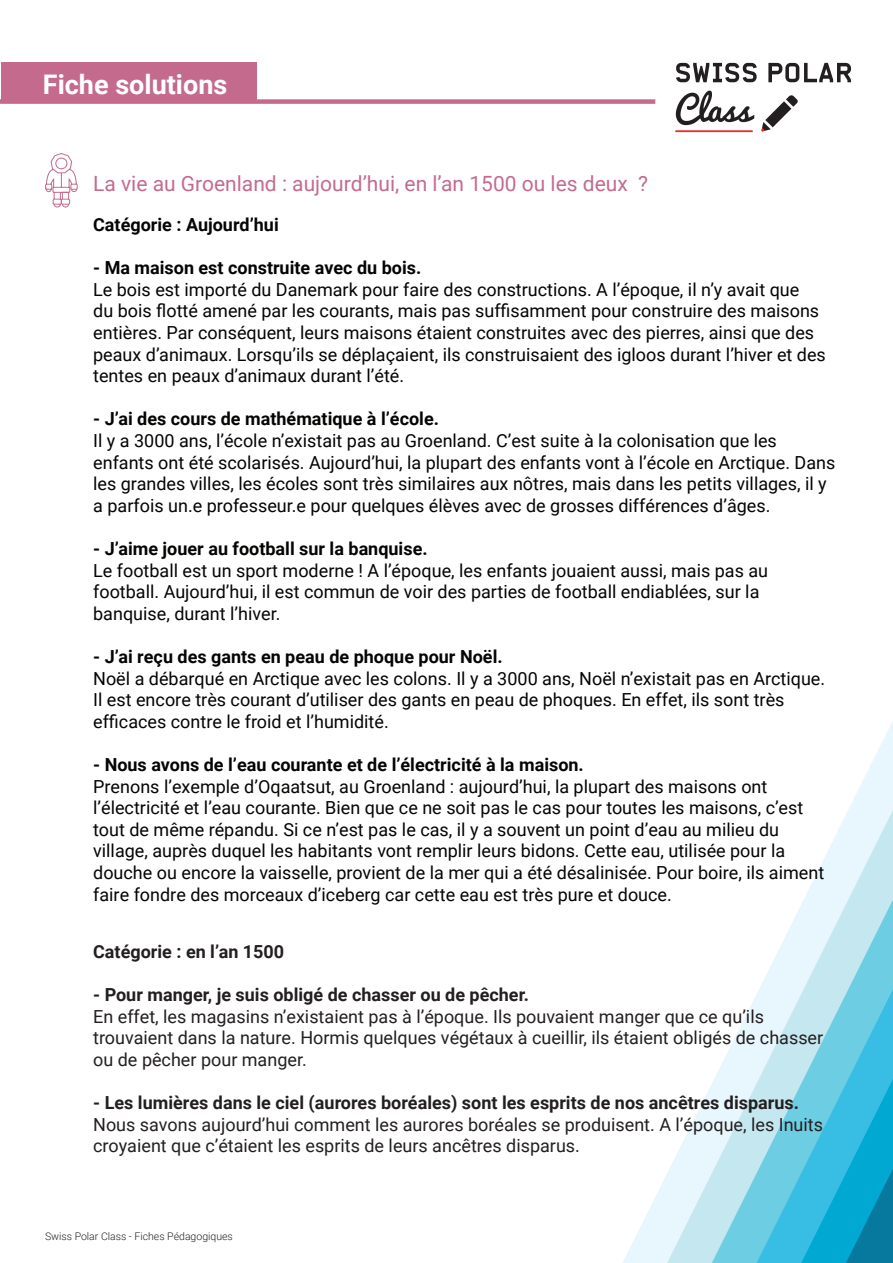
<style>
.page{position:relative;width:893px;height:1263px;background:#fff}
.page>*{position:absolute;margin:0;border:0;box-sizing:border-box;transform-origin:0 0}
.t1{font:700 27px "Roboto";color:#fff}
.t2{font:21px "Roboto";color:#c46b8d}
.t3{font:18px/21.6px "Roboto";color:#040503}
.t4{font:18px/21.6px "Roboto";color:#231f20}
.t5{font:700 18px "Roboto";color:#040503}
.t6{font:700 18px "Roboto";color:#231f20}
.t7{font:300 10.5px "Roboto";color:#231f20}
</style>
<div class="page">
<svg style="left:623px;top:721px;width:270px;height:542px"></svg>
<svg style="left:630px;top:870px;width:263px;height:393px"></svg>
<svg style="left:665px;top:953px;width:228px;height:310px"></svg>
<div style="left:1px;top:62px;width:255px;height:41px;background:#c46b8d"></div>
<div style="left:0;top:99px;width:655px;height:5px;background:#c46b8d"></div>
<svg style="left:676px;top:63px;width:81px;height:19px"></svg>
<svg style="left:768px;top:63px;width:83px;height:19px"></svg>
<hr style="left:675px;top:130px;width:78px;height:2px;background:#eb2a2e">
<svg style="left:761px;top:95px;width:37px;height:36px"></svg>
<svg style="left:676px;top:91px;width:78px;height:34px"></svg>
<svg style="left:45px;top:153px;width:33px;height:54px"></svg>
<p class="t1" style="left:43px;top:66px;width:186px">Fiche solutions</p>
<p class="t2" style="left:93px;top:169px;width:556px">La vie au Groenland : aujourd’hui, en l’an 1500 ou les deux ?</p>
<p class="t5" style="left:93px;top:212px;width:187px">Catégorie : Aujourd’hui</p>
<p class="t5" style="left:93px;top:255px;width:330px">- Ma maison est construite avec du bois.</p>
<p class="t3" style="left:93px;top:278px;width:734px">Le bois est importé du Danemark pour faire des constructions. A l’époque, il n’y avait que<br>du bois flotté amené par les courants, mais pas suffisamment pour construire des maisons entières. Par conséquent, leurs maisons étaient construites avec des pierres, ainsi que des peaux d’animaux. Lorsqu’ils se déplaçaient, ils construisaient des igloos durant l’hiver et des tentes en peaux d’animaux durant l’été.</p>
<p class="t5" style="left:93px;top:406px;width:347px">- J’ai des cours de mathématique à l’école.</p>
<p class="t3" style="left:93px;top:429px;width:744px">Il y a 3000 ans, l’école n’existait pas au Groenland. C’est suite à la colonisation que les enfants ont été scolarisés. Aujourd’hui, la plupart des enfants vont à l’école en Arctique. Dans les grandes villes, les écoles sont très similaires aux nôtres, mais dans les petits villages, il y a parfois un.e professeur.e pour quelques élèves avec de grosses différences d’âges.</p>
<p class="t5" style="left:93px;top:536px;width:336px">- J’aime jouer au football sur la banquise.</p>
<p class="t3" style="left:93px;top:559px;width:676px">Le football est un sport moderne ! A l’époque, les enfants jouaient aussi, mais pas au football. Aujourd’hui, il est commun de voir des parties de football endiablées, sur la banquise, durant l’hiver.</p>
<p class="t5" style="left:93px;top:644px;width:411px">- J’ai reçu des gants en peau de phoque pour Noël.</p>
<p class="t3" style="left:93px;top:667px;width:733px">Noël a débarqué en Arctique avec les colons. Il y a 3000 ans, Noël n’existait pas en Arctique.<br>Il est encore très courant d’utiliser des gants en peau de phoques. En effet, ils sont très efficaces contre le froid et l’humidité.</p>
<p class="t5" style="left:93px;top:752px;width:492px">- Nous avons de l’eau courante et de l’électricité à la maison.</p>
<p class="t3" style="left:93px;top:775px;width:733px">Prenons l’exemple d’Oqaatsut, au Groenland : aujourd’hui, la plupart des maisons ont l’électricité et l’eau courante. Bien que ce ne soit pas le cas pour toutes les maisons, c’est tout de même répandu. Si ce n’est pas le cas, il y a souvent un point d’eau au milieu du village, auprès duquel les habitants vont remplir leurs bidons. Cette eau, utilisée pour la douche ou encore la vaisselle, provient de la mer qui a été désalinisée. Pour boire, ils aiment faire fondre des morceaux d’iceberg car cette eau est très pure et douce.</p>
<p class="t6" style="left:93px;top:939px;width:193px">Catégorie : en l’an 1500</p>
<p class="t6" style="left:93px;top:982px;width:437px">- Pour manger, je suis obligé de chasser ou de pêcher.</p>
<p class="t4" style="left:93px;top:1005px;width:732px">En effet, les magasins n’existaient pas à l’époque. Ils pouvaient manger que ce qu’ils trouvaient dans la nature. Hormis quelques végétaux à cueillir, ils étaient obligés de chasser ou de pêcher pour manger.</p>
<p class="t6" style="left:93px;top:1090px;width:707px">- Les lumières dans le ciel (aurores boréales) sont les esprits de nos ancêtres disparus.</p>
<p class="t4" style="left:93px;top:1113px;width:731px">Nous savons aujourd’hui comment les aurores boréales se produisent. A l’époque, les Inuits croyaient que c’étaient les esprits de leurs ancêtres disparus.</p>
<p class="t7" style="left:45px;top:1229px;width:189px">Swiss Polar Class - Fiches Pédagogiques</p>
</div>
